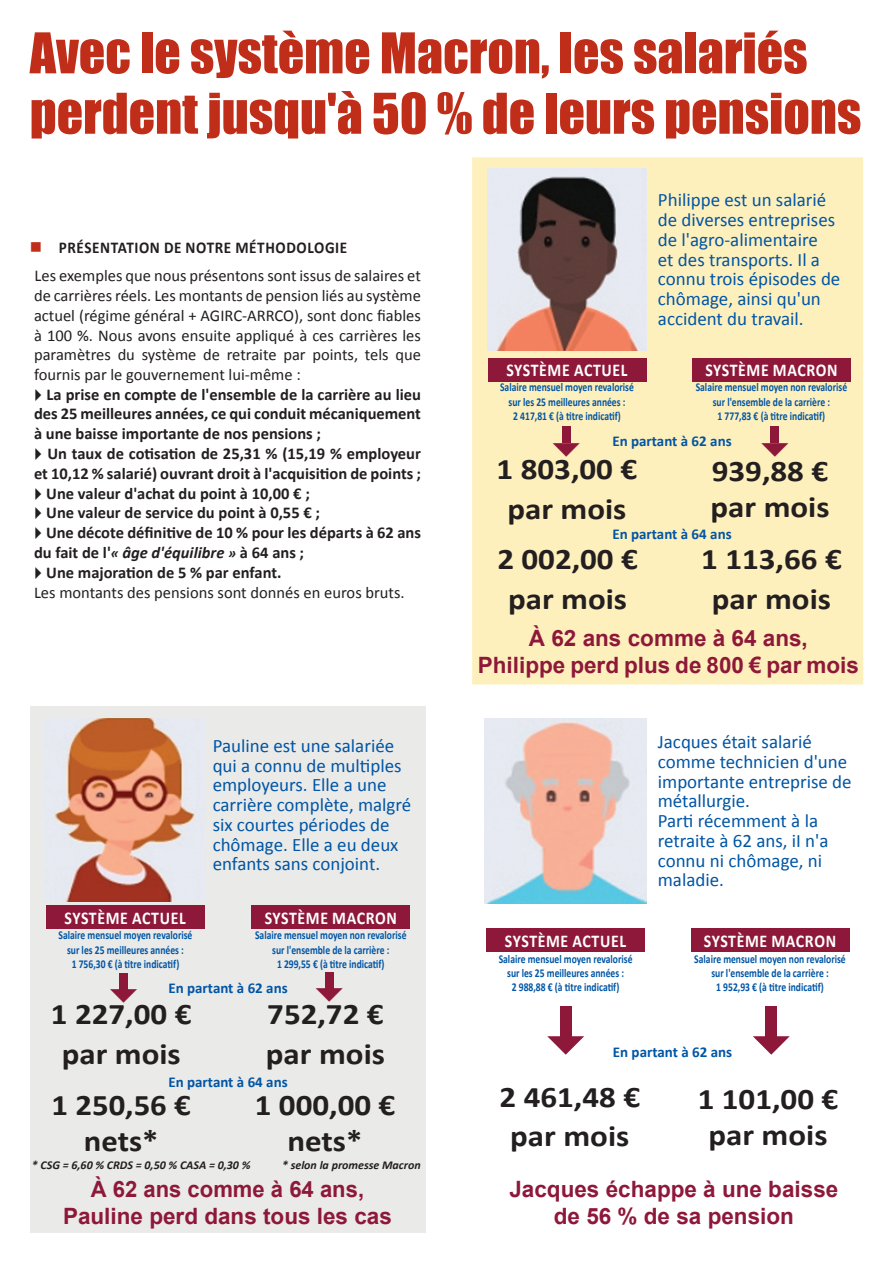
<style>
.page{position:relative;width:893px;height:1263px;background:#fff}
.page>*{position:absolute;margin:0;border:0;box-sizing:border-box;transform-origin:0 0}
.t1{font:51.9px/60.4px "Impact";color:#c02d19}
.t2{font:700 30px/39.6px "Calibri";color:#231f20;text-align:center;scale:1.1 1}
.t3{font:700 30px/36px "Calibri";color:#231f20;text-align:center;scale:1.09 1}
.t4{font:700 22.5px/27px "Arial";color:#8e183a;text-align:center}
.t5{font:18.9px/19.8px "Calibri";color:#0155a5}
.t6{font:700 18px "Calibri";letter-spacing:.04em;color:#fff;scale:.88 1}
.t7{font:700 16.5px/19.8px "Calibri";color:#231f20}
.t8{font:16.5px/19.8px "Calibri";color:#231f20;text-align:justify}
.t9{font:700 16.5px "Calibri";letter-spacing:.04em;color:#231f20;scale:.92 1}
.t10{font:700 15px "Calibri";color:#0155a5}
.t11{font:700 12px/14.4px "Calibri";color:#0155a5;text-align:center;scale:.8 1}
.t12{font:italic 700 12px "Calibri";color:#231f20}
.s1{color:#c02d19}
.s2{font-style:italic;font-size:15px}
.s3{font-style:italic}
</style>
<div class="page">
<div style="left:472px;top:157px;width:391px;height:527px;background:#fef0bc;border:1px solid #fef0bc"></div>
<div style="left:488px;top:358px;width:158px;height:23px;background:#8e183a"></div>
<div style="left:562px;top:426px;width:8px;height:17px;background:#8e183a"></div>
<div style="left:692px;top:358px;width:159px;height:23px;background:#8e183a"></div>
<div style="left:30px;top:706px;width:395px;height:527px;background:#eaeae8"></div>
<div style="left:486px;top:928px;width:159px;height:24px;background:#8e183a"></div>
<div style="left:691px;top:928px;width:158px;height:24px;background:#8e183a"></div>
<div style="left:46px;top:906px;width:158px;height:23px;background:#8e183a"></div>
<div style="left:252px;top:906px;width:158px;height:23px;background:#8e183a"></div>
<div style="left:560px;top:1006px;width:11px;height:31px;background:#8e183a"></div>
<img style="left:488px;top:168px;width:158px;height:183px">
<img style="left:48px;top:719px;width:158px;height:183px">
<img style="left:485px;top:719px;width:161px;height:184px">
<div style="left:766px;top:1006px;width:11px;height:31px;background:#8e183a"></div>
<div style="left:771px;top:426px;width:8px;height:17px;background:#8e183a"></div>
<div style="left:325px;top:972px;width:8px;height:17px;background:#8e183a"></div>
<div style="left:120px;top:973px;width:8px;height:17px;background:#8e183a"></div>
<h1 class="t1" style="left:30px;top:21px;width:833px">Avec le système Macron, les salariés perdent jusqu'à 50 % de leurs pensions</h1>
<h3 class="t9" style="left:30px;top:237px;width:347px"><span class="s1">■</span> présentation de notre méthodolog ie</h3>
<p class="t8" style="left:34px;top:266px;width:388px">Les exemples que nous présentons sont issus de salaires et de carrières réels. Les montants de pension liés au système actuel (régime général + AGIRC-ARRCO), sont donc fiables à 100 %. Nous avons ensuite appliqué à ces carrières les paramètres du système de retraite par points, tels que fournis par le gouvernement lui-même :</p>
<h3 class="t7" style="left:47px;top:385px;width:376px">La prise en compte de l'ensemble de la carrière au lieu</h3>
<h3 class="t7" style="left:34px;top:404px;width:388px">des 25 meilleures années, ce qui conduit mécaniquement à une baisse importante de nos pensions ;</h3>
<h3 class="t7" style="left:47px;top:444px;width:375px">Un taux de cotisation de 25,31 % (15,19 % employeur</h3>
<h3 class="t7" style="left:34px;top:463px;width:388px">et 10,12 % salarié) ouvrant droit à l'acquisition de points ;</h3>
<h3 class="t7" style="left:46px;top:483px;width:265px">Une valeur d'achat du point à 10,00 € ;</h3>
<h3 class="t7" style="left:46px;top:503px;width:275px">Une valeur de service du point à 0,55 € ;</h3>
<h3 class="t7" style="left:46px;top:523px;width:376px">Une décote définitive de 10 % pour les départs à 62 ans</h3>
<h3 class="t7" style="left:34px;top:543px;width:272px">du fait de l'<span class="s2">«</span> <span class="s3">âge d'équilibre</span> <span class="s2">»</span> à 64 ans ;</h3>
<h3 class="t7" style="left:46px;top:562px;width:237px">Une majoration de 5 % par enfant.</h3>
<h3 class="t8" style="left:34px;top:582px;width:372px">Les montants des pensions sont donnés en euros bruts.</h3>
<h3 class="t5" style="left:213px;top:736px;width:200px">Pauline est une salariée qui a connu de multiples employeurs. Elle a une carrière complète, malgré six courtes périodes de chômage. Elle a eu deux enfants sans conjoint.</h3>
<h3 class="t6" style="left:65px;top:907px;width:139px">système actuel</h3>
<h3 class="t6" style="left:265px;top:907px;width:152px">système macron</h3>
<p class="t11" style="left:59px;top:928px;width:169px">Salaire mensuel moyen revalorisé sur les 25 meilleures années :<br>1 756,30 € (à titre indicatif)</p>
<p class="t11" style="left:255px;top:928px;width:191px">Salaire mensuel moyen non revalorisé sur l'ensemble de la carrière :<br>1 299,55 € (à titre indicatif)</p>
<p class="t10" style="left:168px;top:979px;width:121px">En partant à 62 ans</p>
<h2 class="t2" style="left:51px;top:994px;width:129px">1 227,00 € par mois</h2>
<h2 class="t2" style="left:266px;top:994px;width:110px;text-align:left">752,72 € par mois</h2>
<p class="t10" style="left:168px;top:1072px;width:121px">En partant à 64 ans</p>
<h2 class="t2" style="left:255px;top:1087px;width:129px;line-height:36px">1 000,00 € nets*</h2>
<h2 class="t3" style="left:52px;top:1087px;width:129px">1 250,56 € nets*</h2>
<p class="t12" style="left:32px;top:1157px;width:220px">* CSG = 6,60 % CRDS = 0,50 % CASA = 0,30 %</p>
<p class="t12" style="left:282px;top:1157px;width:140px">* selon la promesse Macron</p>
<h3 class="t4" style="left:63px;top:1176px;width:330px">à 62 ans comme à 64 ans,<br>Pauline perd dans tous les cas</h3>
<h3 class="t6" style="left:506px;top:359px;width:139px">système actuel</h3>
<h3 class="t5" style="left:658px;top:190px;width:184px">Philippe est un salarié de diverses entreprises de l'agro-alimentaire<br>et des transports. Il a connu trois épisodes de chômage, ainsi qu'un accident du travail.</h3>
<h3 class="t6" style="left:705px;top:359px;width:152px">système macron</h3>
<p class="t11" style="left:500px;top:380px;width:169px">Salaire mensuel moyen revalorisé sur les 25 meilleures années :<br>2 417,81 € (à titre indicatif)</p>
<p class="t11" style="left:696px;top:380px;width:191px">Salaire mensuel moyen non revalorisé sur l'ensemble de la carrière :<br>1 777,83 € (à titre indicatif)</p>
<p class="t10" style="left:612px;top:432px;width:121px">En partant à 62 ans</p>
<h2 class="t2" style="left:497px;top:449px;width:129px">1 803,00 € par mois</h2>
<h2 class="t2" style="left:710px;top:453px;width:110px;line-height:36px;text-align:left">939,88 € par mois</h2>
<h2 class="t2" style="left:497px;top:539px;width:129px">2 002,00 € par mois</h2>
<p class="t10" style="left:612px;top:524px;width:121px">En partant à 64 ans</p>
<h2 class="t2" style="left:701px;top:539px;width:129px">1 113,66 € par mois</h2>
<h3 class="t4" style="left:478px;top:625px;width:383px">à 62 ans comme à 64 ans,<br>Philippe perd plus de 800 € par mois</h3>
<h3 class="t6" style="left:505px;top:929px;width:139px">système actuel</h3>
<h3 class="t5" style="left:658px;top:732px;width:195px">Jacques était salarié comme technicien d'une importante entreprise de métallurgie.<br>Parti récemment à la retraite à 62 ans, iI n'a connu ni chômage, ni maladie.</h3>
<h3 class="t6" style="left:704px;top:929px;width:152px">système macron</h3>
<p class="t11" style="left:499px;top:951px;width:169px">Salaire mensuel moyen revalorisé sur les 25 meilleures années :<br>2 988,88 € (à titre indicatif)</p>
<p class="t11" style="left:694px;top:951px;width:191px">Salaire mensuel moyen non revalorisé sur l'ensemble de la carrière :<br>1 952,93 € (à titre indicatif)</p>
<p class="t10" style="left:613px;top:1043px;width:121px">En partant à 62 ans</p>
<h2 class="t2" style="left:698px;top:1080px;width:129px;line-height:36px">1 101,00 € par mois</h2>
<h2 class="t2" style="left:499px;top:1077px;width:129px">2 461,48 € par mois</h2>
<h3 class="t4" style="left:509px;top:1176px;width:330px">Jacques échappe à une baisse de 56 % de sa pension</h3>
</div>
